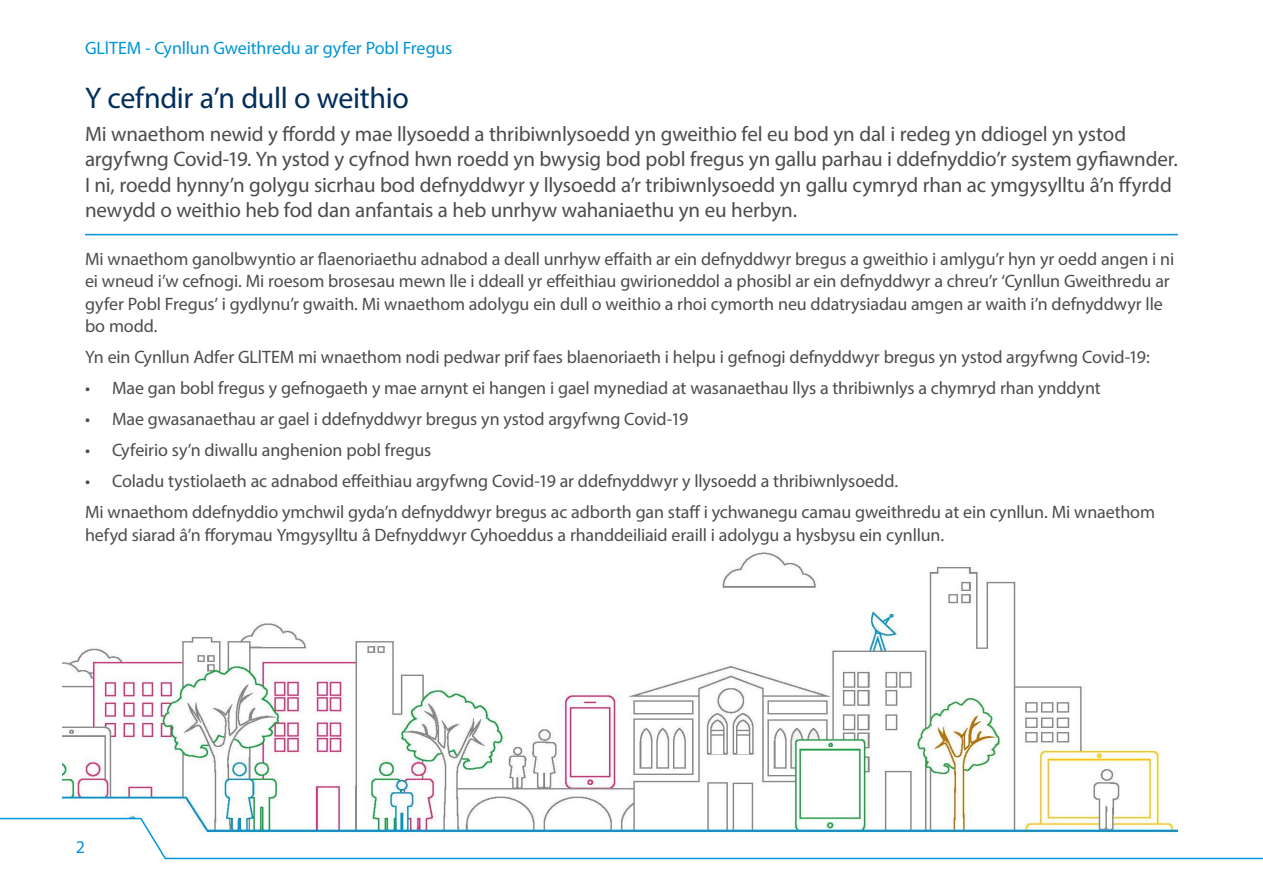
<style>
.page{position:relative;width:1263px;height:893px;background:#fff}
.page>*{position:absolute;margin:0;border:0;box-sizing:border-box;transform-origin:0 0}
.Heading_1{font:30px "Myriad Pro";letter-spacing:-.015em;color:#032d5a}
.standfirst{font:21px/25.2px "Myriad Pro";letter-spacing:-.005em;color:#4b4c4d}
.Body_text{font:18px/22.5px "Myriad Pro";letter-spacing:-.005em;color:#4b4c4d}
.t1{font:18px "Myriad Pro";letter-spacing:-.01em;color:#0095d6}
</style>
<div class="page">
<img style="left:63px;top:552px;width:1098px;height:265px">
<svg style="left:0;top:817px;width:1263px;height:43px"></svg>
<hr style="left:85px;top:234px;width:1093px;height:1px;background:#0095d6">
<p class="t1" style="left:85px;top:37px;width:369px">GLlTEM - Cynllun Gweithredu ar gyfer Pobl Fregus</p>
<p class="Heading_1" style="left:85px;top:79px;width:325px">Y cefndir a’n dull o weithio</p>
<p class="standfirst" style="left:85px;top:121px;width:1094px">Mi wnaethom newid y ffordd y mae llysoedd a thribiwnlysoedd yn gweithio fel eu bod yn dal i redeg yn ddiogel yn ystod argyfwng Covid-19. Yn ystod y cyfnod hwn roedd yn bwysig bod pobl fregus yn gallu parhau i ddefnyddio’r system gyfiawnder.<br>I ni, roedd hynny’n golygu sicrhau bod defnyddwyr y llysoedd a’r tribiwnlysoedd yn gallu cymryd rhan ac ymgysylltu â’n ffyrdd newydd o weithio heb fod dan anfantais a heb unrhyw wahaniaethu yn eu herbyn.</p>
<p class="Body_text" style="left:85px;top:247px;width:1091px">Mi wnaethom ganolbwyntio ar flaenoriaethu adnabod a deall unrhyw effaith ar ein defnyddwyr bregus a gweithio i amlygu’r hyn yr oedd angen i ni ei wneud i’w cefnogi. Mi roesom brosesau mewn lle i ddeall yr effeithiau gwirioneddol a phosibl ar ein defnyddwyr a chreu’r ‘Cynllun Gweithredu ar gyfer Pobl Fregus’ i gydlynu’r gwaith. Mi wnaethom adolygu ein dull o weithio a rhoi cymorth neu ddatrysiadau amgen ar waith i’n defnyddwyr lle bo modd.</p>
<p class="Body_text" style="left:85px;top:346px;width:1066px">Yn ein Cynllun Adfer GLlTEM mi wnaethom nodi pedwar prif faes blaenoriaeth i helpu i gefnogi defnyddwyr bregus yn ystod argyfwng Covid-19:</p>
<p class="Body_text" style="left:85px;top:377px;width:1017px">• Mae gan bobl fregus y gefnogaeth y mae arnynt ei hangen i gael mynediad at wasanaethau llys a thribiwnlys a chymryd rhan ynddynt</p>
<p class="Body_text" style="left:85px;top:408px;width:605px">• Mae gwasanaethau ar gael i ddefnyddwyr bregus yn ystod argyfwng Covid-19</p>
<p class="Body_text" style="left:85px;top:439px;width:348px">• Cyfeirio sy’n diwallu anghenion pobl fregus</p>
<p class="Body_text" style="left:85px;top:470px;width:814px">• Coladu tystiolaeth ac adnabod effeithiau argyfwng Covid-19 ar ddefnyddwyr y llysoedd a thribiwnlysoedd.</p>
<p class="Body_text" style="left:85px;top:501px;width:1071px">Mi wnaethom ddefnyddio ymchwil gyda’n defnyddwyr bregus ac adborth gan staff i ychwanegu camau gweithredu at ein cynllun. Mi wnaethom hefyd siarad â’n fforymau Ymgysylltu â Defnyddwyr Cyhoeddus a rhanddeiliaid eraill i adolygu a hysbysu ein cynllun.</p>
<p class="t1" style="left:76px;top:835px;width:11px">2</p>
</div>
